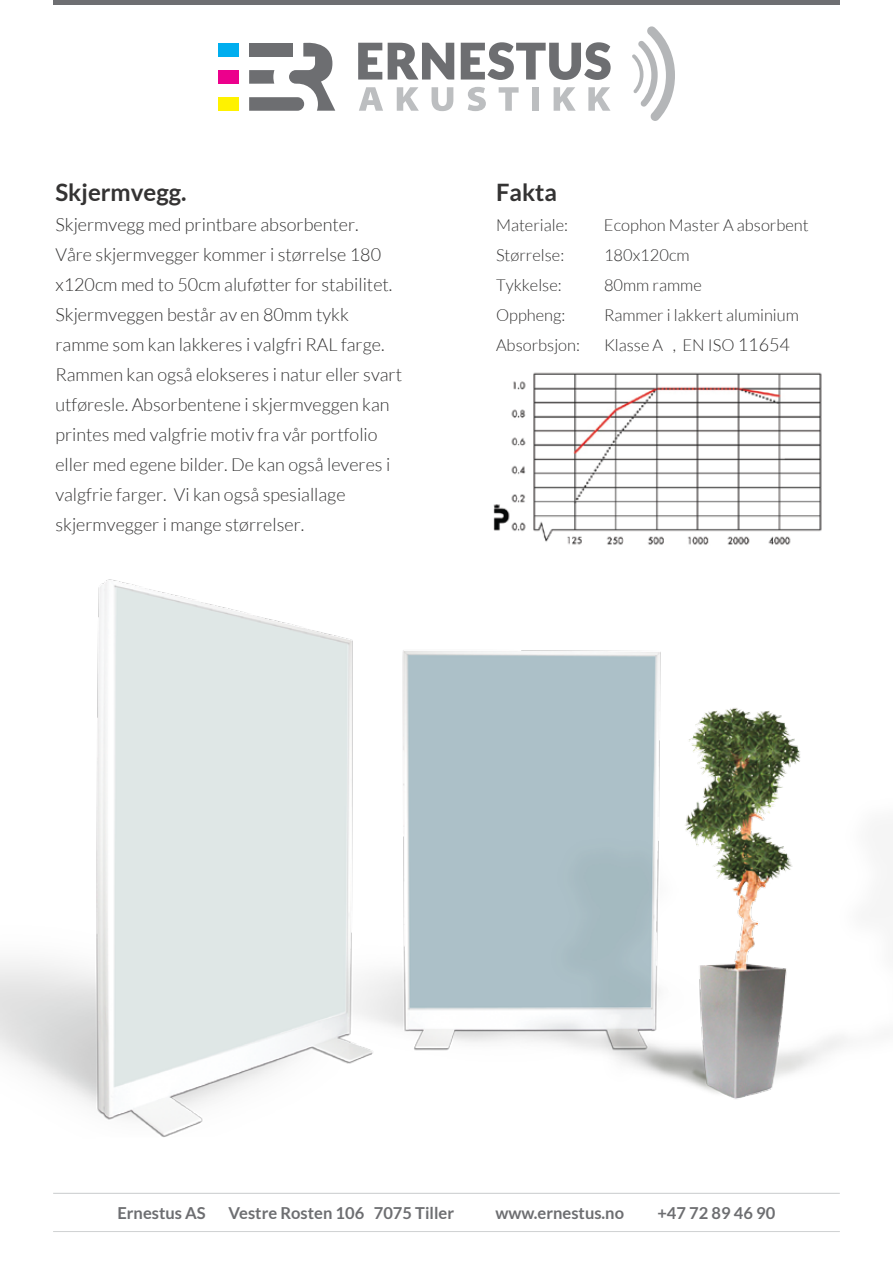
<style>
.page{position:relative;width:893px;height:1263px;background:#fff}
.page>*{position:absolute;margin:0;border:0;box-sizing:border-box;transform-origin:0 0}
.t1{font:700 24px "Lato";color:#343333}
.t2{font:300 18px/30px "Lato";color:#343333}
.t3{font:300 16.5px "Lato";color:#343333}
.t4{font:700 16.5px "Lato";color:#6d6e71}
.s1{font-size:18px}
</style>
<div class="page">
<hr style="left:53px;top:0;width:787px;height:4px;background:#6e6f72">
<hr style="left:53px;top:1193px;width:787px;height:1px;background:#d1d3d4">
<hr style="left:53px;top:1231px;width:787px;height:1px;background:#d1d3d4">
<img style="left:493px;top:372px;width:329px;height:173px">
<svg style="left:632px;top:26px;width:43px;height:95px"></svg>
<svg style="left:359px;top:87px;width:24px;height:24px"></svg>
<svg style="left:397px;top:87px;width:22px;height:24px"></svg>
<svg style="left:432px;top:87px;width:21px;height:24px"></svg>
<svg style="left:468px;top:87px;width:18px;height:24px"></svg>
<svg style="left:499px;top:87px;width:20px;height:24px"></svg>
<div style="left:532px;top:87px;width:7px;height:24px;background:#bcbec0"></div>
<svg style="left:554px;top:87px;width:22px;height:24px"></svg>
<svg style="left:588px;top:87px;width:22px;height:24px"></svg>
<svg style="left:358px;top:43px;width:24px;height:37px"></svg>
<svg style="left:388px;top:43px;width:66px;height:37px"></svg>
<svg style="left:461px;top:42px;width:150px;height:38px"></svg>
<div style="left:218px;top:43px;width:20px;height:14px;background:#00aeef"></div>
<div style="left:218px;top:70px;width:20px;height:14px;background:#ec008c"></div>
<div style="left:218px;top:97px;width:20px;height:14px;background:#fff200"></div>
<svg style="left:249px;top:42px;width:86px;height:69px"></svg>
<img style="left:0;top:579px;width:846px;height:558px">
<h1 class="t1" style="left:55px;top:178px;width:133px">Skjermvegg.</h1>
<p class="t2" style="left:55px;top:209px;width:348px">Skjermvegg med printbare absorbenter.<br>Våre skjermvegger kommer i størrelse 180 x120cm med to 50cm aluføtter for stabilitet.<br>Skjermveggen består av en 80mm tykk ramme som kan lakkeres i valgfri RAL farge.<br>Rammen kan også elokseres i natur eller svart utføresle. Absorbentene i skjermveggen kan printes med valgfrie motiv fra vår portfolio eller med egene bilder. De kan også leveres i valgfrie farger. Vi kan også spesiallage skjermvegger i mange størrelser.</p>
<h1 class="t1" style="left:496px;top:178px;width:63px">Fakta</h1>
<p class="t3" style="left:496px;top:216px;width:74px">Materiale:</p>
<p class="t3" style="left:604px;top:216px;width:206px">Ecophon Master A absorbent</p>
<p class="t3" style="left:496px;top:246px;width:70px">Størrelse:</p>
<p class="t3" style="left:604px;top:246px;width:87px">180x120cm</p>
<p class="t3" style="left:496px;top:276px;width:67px">Tykkelse:</p>
<p class="t3" style="left:604px;top:276px;width:99px">80mm ramme</p>
<p class="t3" style="left:496px;top:306px;width:71px">Oppheng:</p>
<p class="t3" style="left:604px;top:306px;width:196px">Rammer i lakkert aluminium</p>
<p class="t3" style="left:496px;top:336px;width:85px">Absorbsjon:</p>
<p class="t3" style="left:604px;top:336px;width:187px">Klasse A , EN ISO <span class="s1">11654</span></p>
<p class="t4" style="left:117px;top:1203px;width:90px">Ernestus AS</p>
<p class="t4" style="left:229px;top:1203px;width:227px">Vestre Rosten 106 7075 Tiller</p>
<p class="t4" style="left:495px;top:1203px;width:130px">www.ernestus.no</p>
<p class="t4" style="left:657px;top:1203px;width:120px">+47 72 89 46 90</p>
</div>
